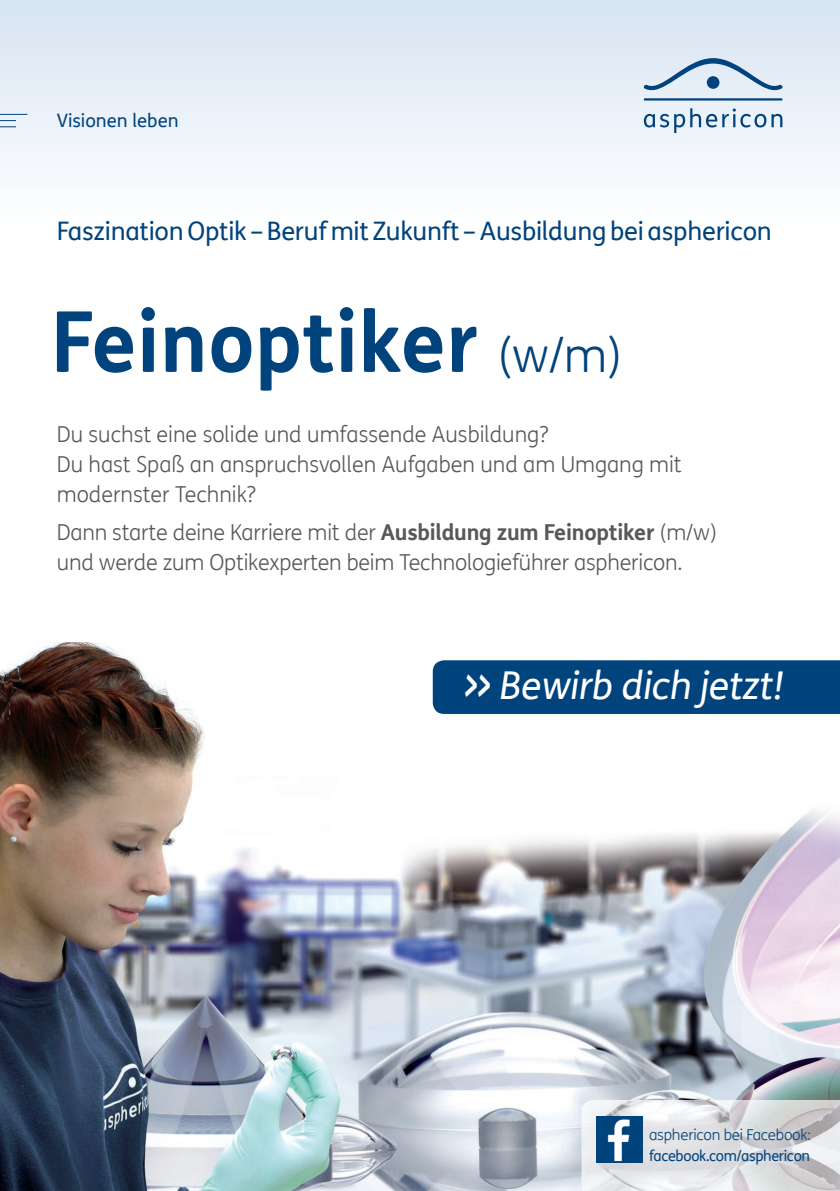
<style>
.page{position:relative;width:840px;height:1191px;background:#fff}
.page>*{position:absolute;margin:0;border:0;box-sizing:border-box;transform-origin:0 0}
.t1{font:700 84px "FS Me Pro";letter-spacing:.01em;color:#01437c;scale:.95 1}
.t2{font:italic 38.4px "FS Me Pro";letter-spacing:-.01em;color:#fff}
.t3{font:25.6px "FS Me Pro";letter-spacing:-.01em;color:#01437c}
.t4{font:300 22px/30px "FS Me Pro";color:#57585a}
.t5{font:18.6px "FS Me Pro";color:#01437c}
.t6{font:15px "FS Me Pro";letter-spacing:-.025em;color:#01437c}
.t7{font:300 15px "FS Me Pro";letter-spacing:-.015em;color:#01437c}
.s1{font-weight:300;font-size:48px}
.s2{font-weight:700}
.s3{font-weight:800}
</style>
<div class="page">
<img style="left:0;top:642px;width:839px;height:549px">
<div style="left:0;top:0;width:839px;height:227px;background:linear-gradient(to bottom,#d7e4f2,#fff)"></div>
<svg style="left:643px;top:108px;width:139px;height:25px;background:#bed0e1"></svg>
<svg style="left:643px;top:58px;width:139px;height:43px;background:#b9cdde"></svg>
<svg style="left:0;top:114px;width:27px;height:13px"></svg>
<img style="left:581px;top:1100px;width:258px;height:91px">
<img style="left:596px;top:1116px;width:46px;height:46px">
<div style="left:432px;top:660px;width:407px;height:54px;background:#01437c"></div>
<p class="t5" style="left:57px;top:108px;width:123px">Visionen leben</p>
<p class="t3" style="left:57px;top:214px;width:716px">Faszination Optik – Beruf mit Zukunft – Ausbildung bei asphericon</p>
<h1 class="t1" style="left:51px;top:277px;width:602px">Feinoptiker <span class="s1">(w/m)</span></h1>
<p class="t4" style="left:57px;top:418px;width:626px">Du suchst eine solide und umfassende Ausbildung?<br>Du hast Spaß an anspruchsvollen Aufgaben und am Umgang mit modernster Technik?</p>
<p class="t4" style="left:57px;top:517px;width:661px">Dann starte deine Karriere mit der <span class="s2">Ausbildung zum Feinoptiker</span> (m/w) und werde zum Optikexperten beim Technologieführer asphericon.</p>
<h2 class="t2" style="left:464px;top:659px;width:321px"><span class="s3">&gt;&gt;</span> Bewirb dich jetzt!</h2>
<p class="t7" style="left:648px;top:1124px;width:163px">asphericon bei Facebook:</p>
<p class="t6" style="left:648px;top:1145px;width:162px">facebook.com/asphericon</p>
</div>
